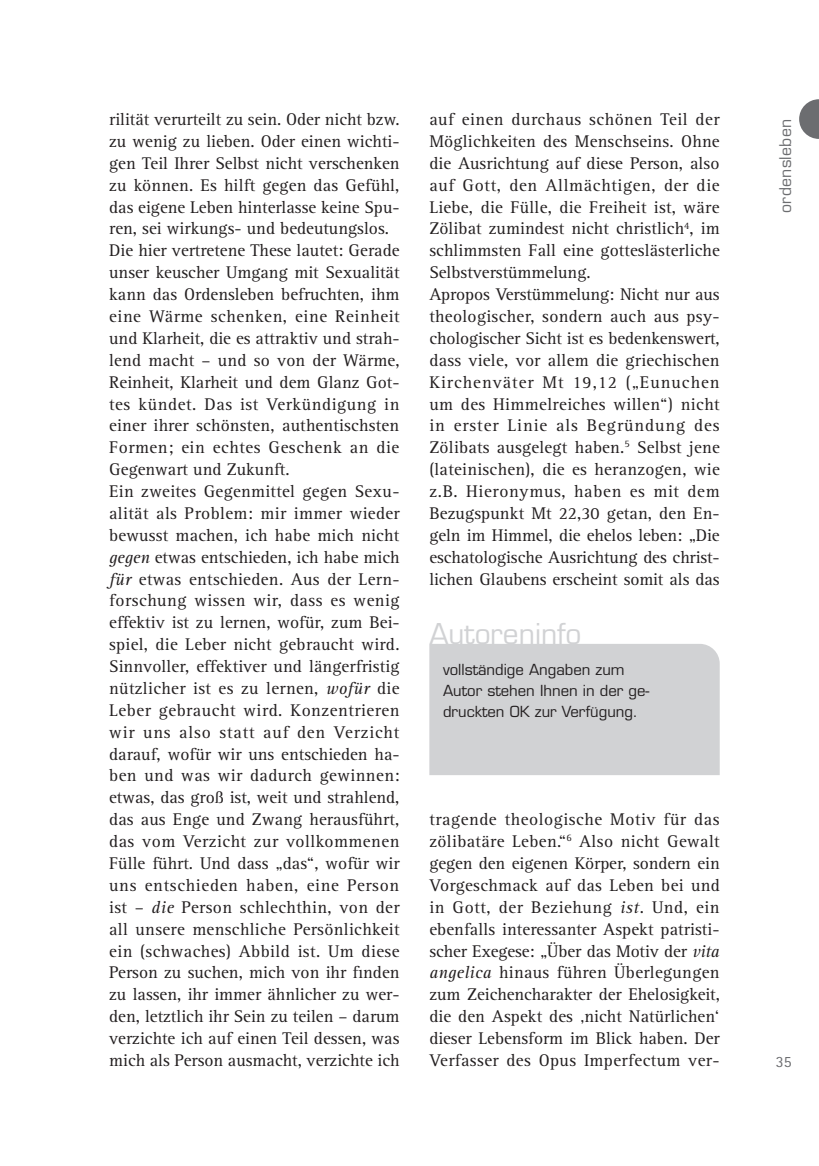
<style>
.page{position:relative;width:819px;height:1166px;background:#fff}
.page>*{position:absolute;margin:0;border:0;box-sizing:border-box;transform-origin:0 0}
.Headline{font:28px "Eurostile LT Std";color:#d1d2d4}
.Fließtext{font:17.5px/21.9px "Rotis Serif Pro";color:#231f20;text-align:justify}
.t1{font:15.75px "Eurostile LT Std";letter-spacing:.02em;color:#6c6d70}
.t2{font:15.75px "Rotis Sans Serif Pro";color:#6c6d70}
.Autoreninfo_Buchinfo{font:14.88px/21px "Eurostile LT Std";color:#231f20}
.s1{font-style:italic}
</style>
<div class="page">
<svg style="left:799px;top:99px;width:20px;height:40px"></svg>
<div style="left:429px;top:644px;width:290px;height:131px;background:#d1d2d4"></div>
<p class="Fließtext" style="left:109px;top:109px;width:292px">rilität verurteilt zu sein. Oder nicht bzw. zu wenig zu lieben. Oder einen wichti&shy;gen Teil Ihrer Selbst nicht verschenken zu können. Es hilft gegen das Gefühl, das eigene Leben hinterlasse keine Spu&shy;ren, sei wirkungs- und bedeutungslos.</p>
<p class="Fließtext" style="left:109px;top:240px;width:292px">Die hier vertretene These lautet: Gerade unser keuscher Umgang mit Sexualität kann das Ordensleben befruchten, ihm eine Wärme schenken, eine Reinheit und Klarheit, die es attraktiv und strah&shy;lend macht – und so von der Wärme, Reinheit, Klarheit und dem Glanz Got&shy;tes kündet. Das ist Verkündigung in einer ihrer schönsten, authentischsten Formen; ein echtes Geschenk an die Gegenwart und Zukunft.</p>
<p class="Fließtext" style="left:109px;top:480px;width:292px">Ein zweites Gegenmittel gegen Sexu&shy;alität als Problem: mir immer wieder bewusst machen, ich habe mich nicht <span class="s1">gegen</span> etwas entschieden, ich habe mich <span class="s1">für</span> etwas entschieden. Aus der Lern&shy;forschung wissen wir, dass es wenig effektiv ist zu lernen, wofür, zum Bei&shy;spiel, die Leber nicht gebraucht wird.<br>Sinnvoller, effektiver und längerfristig nützlicher ist es zu lernen, <span class="s1">wofür</span> die Leber gebraucht wird. Konzentrieren wir uns also statt auf den Verzicht darauf, wofür wir uns entschieden ha&shy;ben und was wir dadurch gewinnen: etwas, das groß ist, weit und strahlend, das aus Enge und Zwang herausführt, das vom Verzicht zur vollkommenen Fülle führt. Und dass „das“, wofür wir uns entschieden haben, eine Person ist – <span class="s1">die</span> Person schlechthin, von der all unsere menschliche Persönlichkeit ein (schwaches) Abbild ist. Um diese Person zu suchen, mich von ihr finden zu lassen, ihr immer ähnlicher zu wer&shy;den, letztlich ihr Sein zu teilen – darum verzichte ich auf einen Teil dessen, was mich als Person ausmacht, verzichte ich</p>
<p class="Fließtext" style="left:429px;top:109px;width:292px">auf einen durchaus schönen Teil der Möglichkeiten des Menschseins. Ohne die Ausrichtung auf diese Person, also auf Gott, den Allmächtigen, der die Liebe, die Fülle, die Freiheit ist, wäre Zölibat zumindest nicht christlich<sup>4</sup>, im schlimmsten Fall eine gotteslästerliche Selbstverstümmelung.</p>
<p class="Fließtext" style="left:429px;top:284px;width:292px">Apropos Verstümmelung: Nicht nur aus theologischer, sondern auch aus psy&shy;chologischer Sicht ist es bedenkenswert, dass viele, vor allem die griechischen Kirchenväter Mt 19,12 („Eunuchen um des Himmelreiches willen“) nicht in erster Linie als Begründung des Zölibats ausgelegt haben.<sup>5</sup> Selbst jene (lateinischen), die es heranzogen, wie z.B. Hieronymus, haben es mit dem Bezugspunkt Mt 22,30 getan, den En&shy;geln im Himmel, die ehelos leben: „Die eschatologische Ausrichtung des christ&shy;lichen Glaubens erscheint somit als das</p>
<p class="Headline" style="left:429px;top:617px;width:154px">Autoreninfo</p>
<p class="Autoreninfo_Buchinfo" style="left:443px;top:659px;width:183px">vollständige Angaben zum</p>
<p class="Autoreninfo_Buchinfo" style="left:443px;top:680px;width:208px">Autor stehen Ihnen in der ge&shy;druckten OK zur Verfügung.</p>
<p class="Fließtext" style="left:429px;top:809px;width:292px">tragende theologische Motiv für das zölibatäre Leben.“<sup>6</sup> Also nicht Gewalt gegen den eigenen Körper, sondern ein Vorgeschmack auf das Leben bei und in Gott, der Beziehung <span class="s1">ist</span>. Und, ein ebenfalls interessanter Aspekt patristi&shy;scher Exegese: „Über das Motiv der <span class="s1">vita angelica</span> hinaus führen Überlegungen zum Zeichencharakter der Ehelosigkeit, die den Aspekt des ‚nicht Natürlichen‘ dieser Lebensform im Blick haben. Der Verfasser des Opus Imperfectum ver-</p>
<p class="t1" style="left:775px;top:213px;width:95px;rotate:-90deg">ordensleben</p>
<p class="t2" style="left:775px;top:1052px;width:17px">35</p>
</div>
